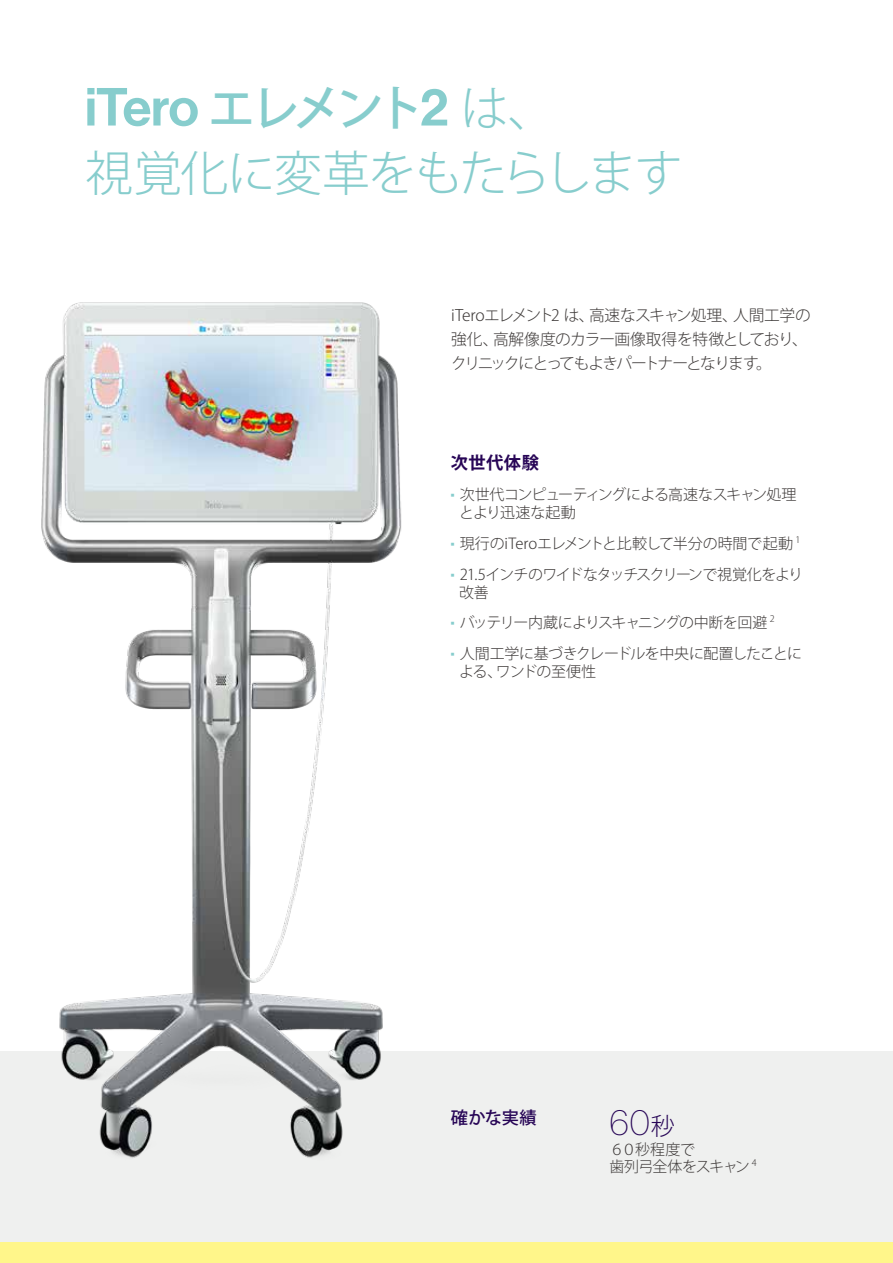
<style>
.page{position:relative;width:893px;height:1263px;background:#fff}
.page>*{position:absolute;margin:0;border:0;box-sizing:border-box;transform-origin:0 0}
.t1{font:52.5px "N Haas Grotesk DS Pro 65 Md";letter-spacing:-.015em;color:#87cdcd}
.t2{font:300 48px "Koz Go Pr 6 N";letter-spacing:-.035em;color:#87cdcd}
.t3{font:36px "N Haas Grotesk DS Pro 25 Th";color:#270556}
.t4{font:500 17.25px "Koz Go Pr 6 N";color:#270556}
.t5{font:700 17.25px "Koz Go Pr 6 N";letter-spacing:.03em;color:#270556}
.t6{font:300 15.75px/24px "Koz Go Pr 6 N";letter-spacing:-.075em;color:#3e3a39}
.t7{font:300 15px/30.8px "Koz Go Pr 6 N";letter-spacing:-.05em;color:#3e3a39}
.s1{font-family:"Koz Go Pr 6 N";font-weight:500;font-size:48px}
.s2{font-family:"Koz Go Pr 6 N";font-weight:300;font-size:48px}
.s3{font-family:"N Haas Grotesk DS Pro 95 Blk";font-weight:400;color:#87cdcd}
.s4{font-family:"Koz Go Pr 6 N";font-weight:300;font-size:24px}
</style>
<div class="page">
<div style="left:0;top:1242px;width:893px;height:21px;background:#fff68a"></div>
<div style="left:0;top:1051px;width:893px;height:191px;background:#eff0ef"></div>
<img style="left:41px;top:302px;width:361px;height:856px">
<h1 class="t1" style="left:85px;top:77px;width:472px">iTero <span class="s1">エレメント</span>2 <span class="s2">は、</span></h1>
<h2 class="t2" style="left:85px;top:146px;width:599px">視覚化に変革をもたらします</h2>
<p class="t6" style="left:451px;top:303px;width:361px">iTeroエレメント2 は、高速なスキャン処理、人間工学の強化、高解像度のカラー画像取得を特徴としており、クリニックにとってもよきパートナーとなります。</p>
<p class="t5" style="left:451px;top:453px;width:90px">次世代体験</p>
<p class="t7" style="left:459px;top:486px;width:339px;line-height:18px;text-indent:-9px"><span class="s3">·</span> 次世代コンピューティングによる高速なスキャン処理とより迅速な起動</p>
<p class="t7" style="left:451px;top:528px;width:354px"><span class="s3">·</span> 現行のiTeroエレメントと比較して半分の時間で起動 <sup>1 </sup><span class="s3">·</span> 21.5インチのワイドなタッチスクリーンで視覚化をより</p>
<p class="t7" style="left:451px;top:577px;width:353px;text-indent:9px">改善<br><span class="s3">·</span> バッテリー内蔵によりスキャニングの中断を回避 <sup>2<br></sup><span class="s3">·</span> 人間工学に基づきクレードルを中央に配置したことに</p>
<p class="t7" style="left:459px;top:657px;width:138px">よる、ワンドの至便性</p>
<p class="t4" style="left:451px;top:1108px;width:88px">確かな実績</p>
<h3 class="t3" style="left:609px;top:1102px;width:67px">60<span class="s4">秒</span></h3>
<p class="t7" style="left:609px;top:1141px;width:149px;line-height:17.2px">６０秒程度で<br>歯列弓全体をスキャン <sup>4</sup></p>
</div>
